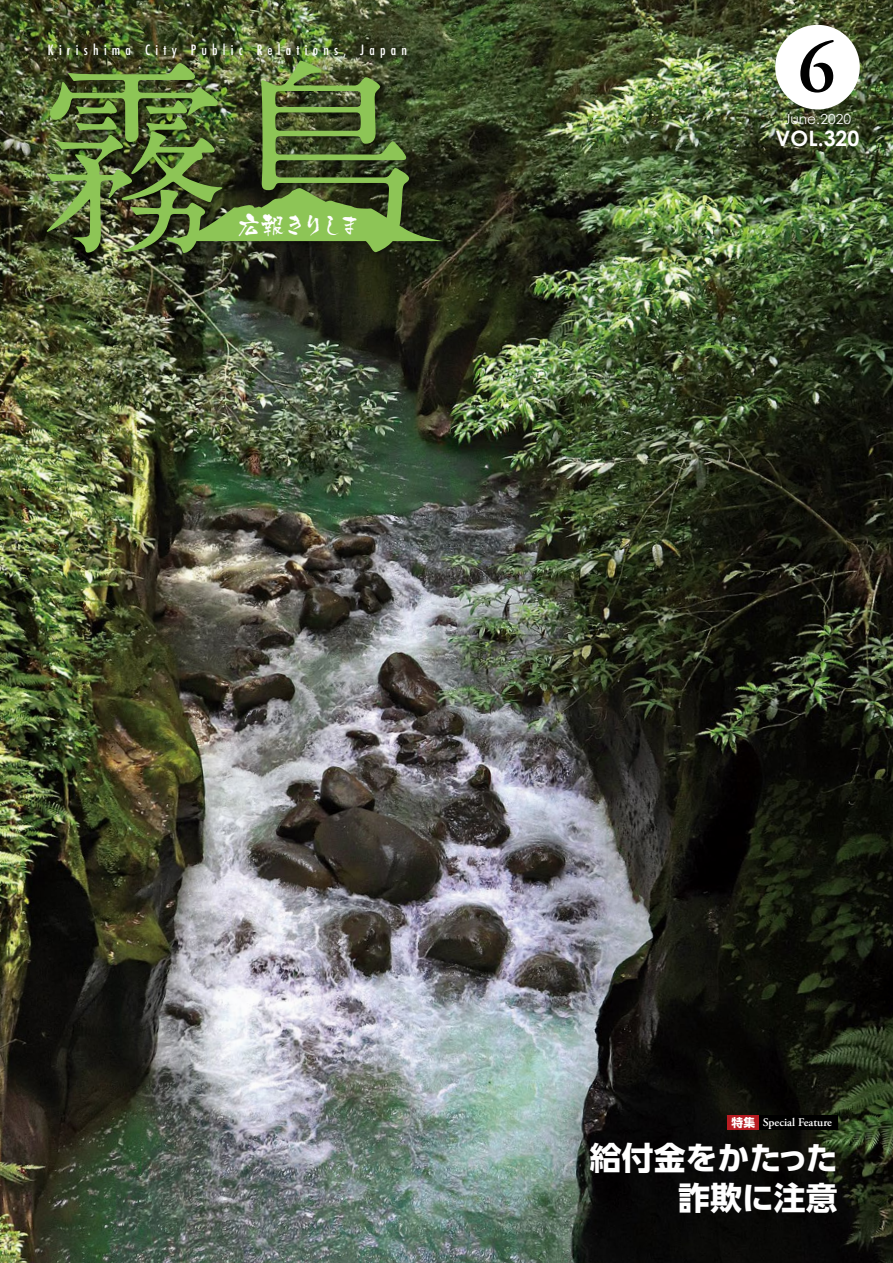
<style>
.page{position:relative;width:893px;height:1263px;background:#fff}
.page>*{position:absolute;margin:0;border:0;box-sizing:border-box;transform-origin:0 0}
.t1{font:600 74.4px "Adobe Garamond Pro";color:#000}
.t2{font:700 31.95px/40.3px "UD Shin Go Pr 6";color:#fff;text-align:right}
.t3{font:24.45px "Kyo Madoka";letter-spacing:-.235em;color:#fff}
.t4{font:700 21.3px "Century Gothic";color:#fff}
.t5{font:500 condensed 13.8px "Futura";letter-spacing:.38em;color:#fff}
.t6{font:13.8px "Century Gothic";color:#fff}
.t7{font:600 11.7px "Adobe Garamond Pro";color:#fff}
.t8{font:700 11.7px "Shin Go Pr 6";color:#fff}
</style>
<div class="page">
<img style="left:0;top:0;width:893px;height:1263px">
<div style="left:44px;top:58px;width:405px;height:201px;background:#000;opacity:.4"></div>
<img style="left:47px;top:61px;width:397px;height:192px">
<div style="left:775px;top:25px;width:85px;height:84px;background:#fff;border-radius:50%"></div>
<div style="left:727px;top:1115px;width:111px;height:14px;background:#000"></div>
<div style="left:727px;top:1115px;width:31px;height:14px;background:#b81c22"></div>
<p class="t5" style="left:48px;top:41px;width:85px">Kirishima</p>
<p class="t5" style="left:145px;top:41px;width:33px">City</p>
<p class="t5" style="left:191px;top:41px;width:54px">Public</p>
<p class="t5" style="left:257px;top:41px;width:91px">Relations,</p>
<p class="t5" style="left:360px;top:41px;width:48px">Japan</p>
<h3 class="t3" style="left:238px;top:212px;width:125px">広報きりしま</h3>
<h1 class="t1" style="left:797px;top:25px;width:39px">6</h1>
<p class="t6" style="left:784px;top:111px;width:69px">June.2020</p>
<h3 class="t4" style="left:776px;top:125px;width:85px">VOL.320</h3>
<p class="t8" style="left:731px;top:1113px;width:25px">特集</p>
<h2 class="t2" style="left:590px;top:1137px;width:249px">給付金をかたった詐欺に注意</h2>
<p class="t7" style="left:763px;top:1115px;width:70px">Special Feature</p>
</div>
